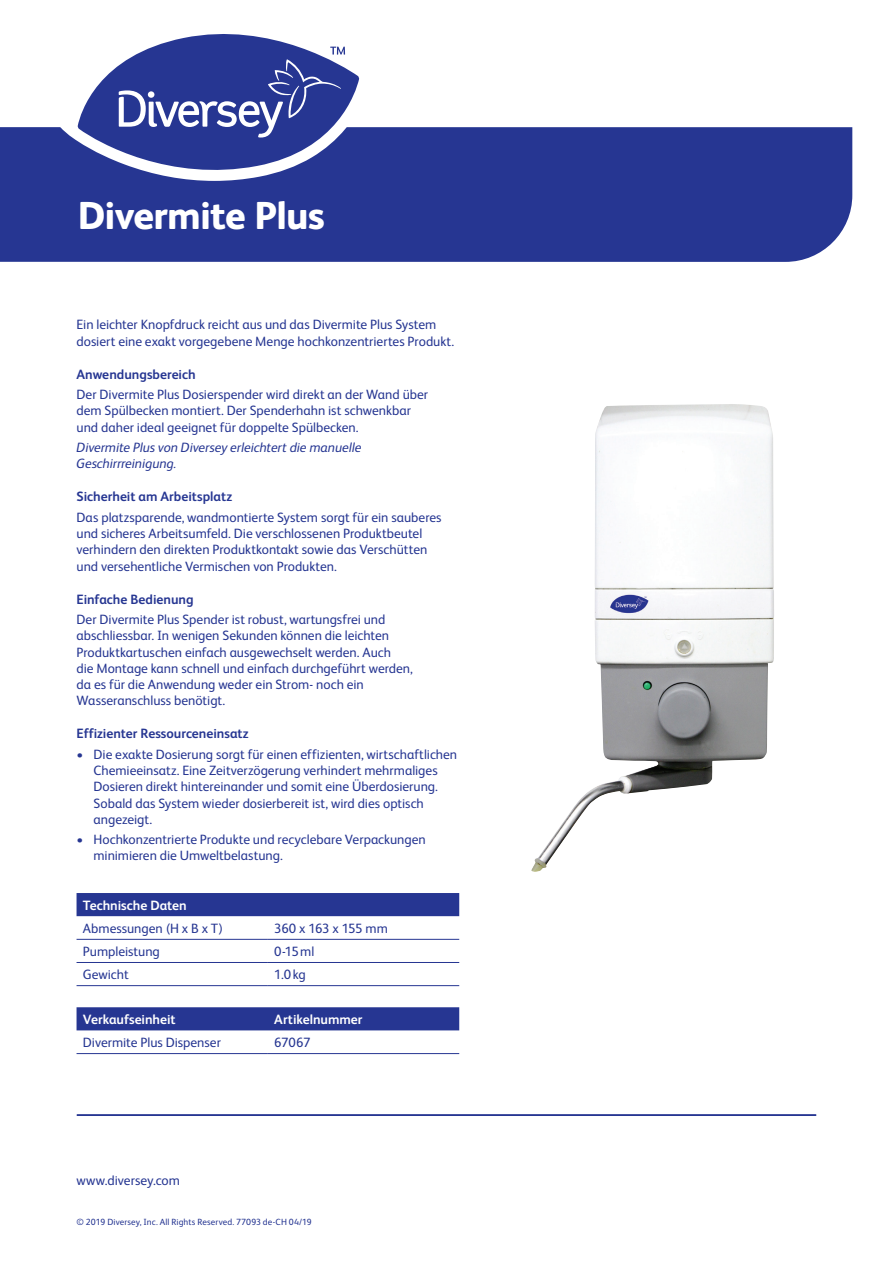
<style>
.page{position:relative;width:893px;height:1263px;background:#fff}
.page>*{position:absolute;margin:0;border:0;box-sizing:border-box;transform-origin:0 0}
.t1{font:800 39px "FS Albert Pro";letter-spacing:-.02em;color:#fff}
.t2{font:13.5px/16.2px "FS Albert Pro";color:#263692}
.t3{font:700 13.5px "FS Albert Pro";color:#263692}
.t4{font:italic 13.5px/16.2px "FS Albert Pro";letter-spacing:-.005em;color:#263692}
.t5{font:700 13.5px "FS Albert Pro";letter-spacing:-.005em;color:#fff}
.t6{font:13.5px "FS Albert Pro";letter-spacing:-.02em;color:#263692}
.t7{font:9px "FS Albert Pro";letter-spacing:.01em;color:#263692}
</style>
<div class="page">
<div style="left:0;top:127px;width:852px;height:135px;background:#263692"></div>
<hr style="left:77px;top:1114px;width:739px;height:2px;background:#263692">
<img style="left:531px;top:404px;width:243px;height:468px">
<div style="left:77px;top:893px;width:382px;height:23px;background:#263692"></div>
<hr style="left:77px;top:939px;width:191px;height:1px;background:#263692">
<hr style="left:268px;top:939px;width:191px;height:1px;background:#263692">
<hr style="left:77px;top:962px;width:191px;height:1px;background:#263692">
<hr style="left:268px;top:962px;width:191px;height:1px;background:#263692">
<hr style="left:77px;top:985px;width:191px;height:1px;background:#263692">
<hr style="left:268px;top:985px;width:191px;height:1px;background:#263692">
<div style="left:77px;top:1007px;width:382px;height:23px;background:#263692"></div>
<hr style="left:77px;top:1053px;width:191px;height:1px;background:#263692">
<hr style="left:268px;top:1053px;width:191px;height:1px;background:#263692">
<svg style="left:58px;top:78px;width:316px;height:103px"></svg>
<svg style="left:78px;top:34px;width:281px;height:148px;fill:#263692"></svg>
<svg style="left:119px;top:47px;width:226px;height:91px"></svg>
<h1 class="t1" style="left:78px;top:185px;width:249px">Divermite Plus</h1>
<p class="t2" style="left:77px;top:316px;width:379px">Ein leichter Knopfdruck reicht aus und das Divermite Plus System dosiert eine exakt vorgegebene Menge hochkonzentriertes Produkt.</p>
<p class="t3" style="left:77px;top:365px;width:121px">Anwendungsbereich</p>
<p class="t2" style="left:77px;top:385px;width:353px">Der Divermite Plus Dosierspender wird direkt an der Wand über dem Spülbecken montiert. Der Spenderhahn ist schwenkbar und daher ideal geeignet für doppelte Spülbecken.</p>
<p class="t4" style="left:77px;top:438px;width:286px">Divermite Plus von Diversey erleichtert die manuelle<br>Geschirrreinigung.</p>
<p class="t3" style="left:77px;top:487px;width:157px">Sicherheit am Arbeitsplatz</p>
<p class="t2" style="left:77px;top:508px;width:367px">Das platzsparende, wandmontierte System sorgt für ein sauberes und sicheres Arbeitsumfeld. Die verschlossenen Produktbeutel verhindern den direkten Produktkontakt sowie das Verschütten und versehentliche Vermischen von Produkten.</p>
<p class="t3" style="left:77px;top:590px;width:119px">Einfache Bedienung</p>
<p class="t2" style="left:77px;top:610px;width:338px">Der Divermite Plus Spender ist robust, wartungsfrei und abschliessbar. In wenigen Sekunden können die leichten Produktkartuschen einfach ausgewechselt werden. Auch<br>die Montage kann schnell und einfach durchgeführt werden, da es für die Anwendung weder ein Strom- noch ein Wasseranschluss benötigt.</p>
<p class="t3" style="left:77px;top:724px;width:174px">Effizienter Ressourceneinsatz</p>
<p class="t2" style="left:94px;top:745px;width:365px;text-indent:-17px">• Die exakte Dosierung sorgt für einen effizienten, wirtschaftlichen Chemieeinsatz. Eine Zeitverzögerung verhindert mehrmaliges Dosieren direkt hintereinander und somit eine Überdosierung.<br>Sobald das System wieder dosierbereit ist, wird dies optisch angezeigt.</p>
<p class="t2" style="left:94px;top:830px;width:334px;text-indent:-17px">• Hochkonzentrierte Produkte und recyclebare Verpackungen minimieren die Umweltbelastung.</p>
<p class="t5" style="left:83px;top:896px;width:105px">Technische Daten</p>
<p class="t2" style="left:83px;top:919px;width:142px">Abmessungen (H x B x T)</p>
<p class="t6" style="left:274px;top:919px;width:115px">360 x 163 x 155 mm</p>
<p class="t2" style="left:83px;top:942px;width:79px">Pumpleistung</p>
<p class="t2" style="left:274px;top:942px;width:42px">0-15ml</p>
<p class="t2" style="left:83px;top:965px;width:47px">Gewicht</p>
<p class="t2" style="left:274px;top:965px;width:33px">1.0kg</p>
<p class="t5" style="left:83px;top:1010px;width:94px">Verkaufseinheit</p>
<p class="t5" style="left:274px;top:1010px;width:90px">Artikelnummer</p>
<p class="t2" style="left:83px;top:1033px;width:140px">Divermite Plus Dispenser</p>
<p class="t2" style="left:274px;top:1033px;width:38px">67067</p>
<p class="t2" style="left:77px;top:1171px;width:105px">www.diversey.com</p>
<p class="t7" style="left:77px;top:1215px;width:237px">© 2019 Diversey, Inc. All Rights Reserved. 77093 de-CH 04/19</p>
</div>
